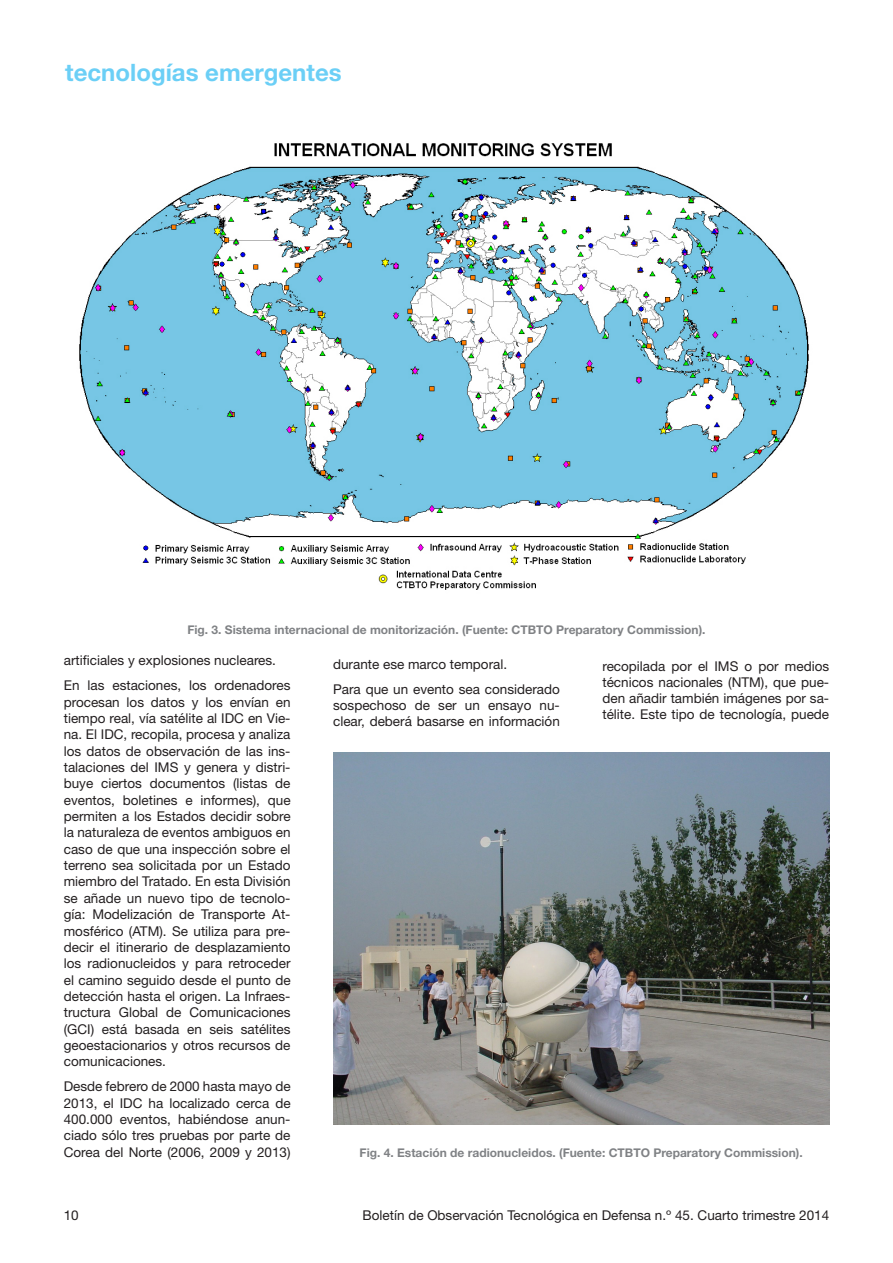
<style>
.page{position:relative;width:893px;height:1263px;background:#fff}
.page>*{position:absolute;margin:0;border:0;box-sizing:border-box;transform-origin:0 0}
.t1{font:700 24px "Helvetica Neue LT Std";color:#6bcff6}
.Texto{font:13.5px/16.4px "Helvetica Neue LT Std";color:#231f20;text-align:justify}
.t2{font:700 12px "Helvetica Neue LT Std";color:#808285}
</style>
<div class="page">
<img style="left:79px;top:143px;width:730px;height:447px">
<img style="left:333px;top:752px;width:496px;height:372px">
<h1 class="t1" style="left:65px;top:58px;width:278px">tecnologías emergentes</h1>
<p class="t2" style="left:187px;top:623px;width:520px">Fig. 3. Sistema internacional de monitorización. (Fuente: CTBTO Preparatory Commission).</p>
<p class="Texto" style="left:64px;top:652px;width:214px">artificiales y explosiones nucleares.</p>
<p class="Texto" style="left:64px;top:677px;width:228px">En las estaciones, los ordenadores procesan los datos y los envían en tiempo real, vía satélite al IDC en Vie&shy;na. El IDC, recopila, procesa y analiza los datos de observación de las ins&shy;talaciones del IMS y genera y distri&shy;buye ciertos documentos (listas de eventos, boletines e informes), que permiten a los Estados decidir sobre la naturaleza de eventos ambiguos en caso de que una inspección sobre el terreno sea solicitada por un Estado miembro del Tratado. En esta División se añade un nuevo tipo de tecnolo&shy;gía: Modelización de Transporte At&shy;mosférico (ATM). Se utiliza para pre&shy;decir el itinerario de desplazamiento los radionucleidos y para retroceder el camino seguido desde el punto de detección hasta el origen. La Infraes&shy;tructura Global de Comunicaciones (GCI) está basada en seis satélites geoestacionarios y otros recursos de comunicaciones.</p>
<p class="Texto" style="left:64px;top:1078px;width:228px">Desde febrero de 2000 hasta mayo de 2013, el IDC ha localizado cerca de 400.000 eventos, habiéndose anun&shy;ciado sólo tres pruebas por parte de Corea del Norte (2006, 2009 y 2013)</p>
<p class="Texto" style="left:333px;top:656px;width:176px">durante ese marco temporal.</p>
<p class="Texto" style="left:333px;top:681px;width:228px">Para que un evento sea considerado sospechoso de ser un ensayo nu&shy;clear, deberá basarse en información</p>
<p class="Texto" style="left:602px;top:658px;width:228px">recopilada por el IMS o por medios técnicos nacionales (NTM), que pue&shy;den añadir también imágenes por sa&shy;télite. Este tipo de tecnología, puede</p>
<p class="t2" style="left:360px;top:1145px;width:445px">Fig. 4. Estación de radionucleidos. (Fuente: CTBTO Preparatory Commission).</p>
<p class="Texto" style="left:64px;top:1207px;width:17px">10</p>
<p class="Texto" style="left:363px;top:1207px;width:468px">Boletín de Observación Tecnológica en Defensa n.º 45. Cuarto trimestre 2014</p>
</div>
